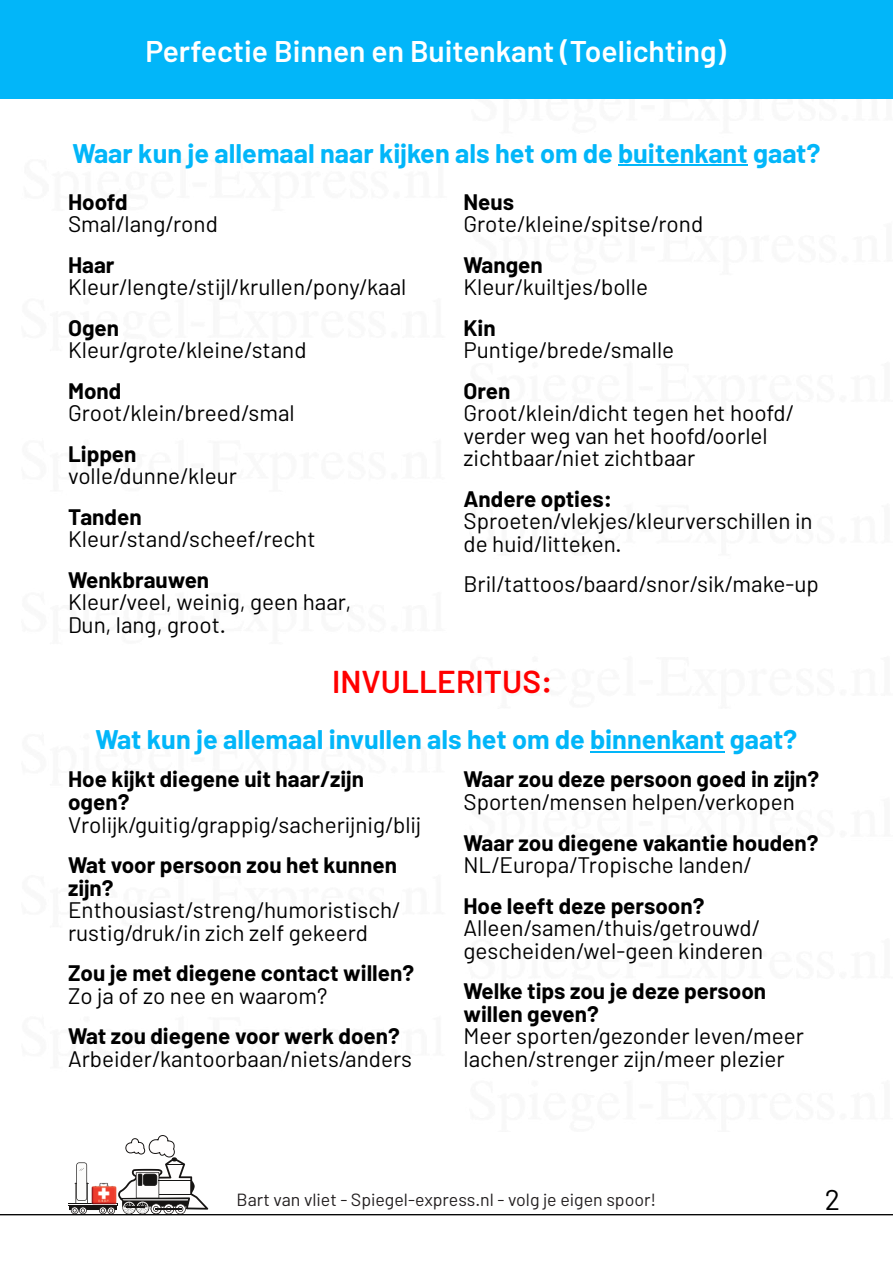
<style>
.page{position:relative;width:893px;height:1263px;background:#fff}
.page>*{position:absolute;margin:0;border:0;box-sizing:border-box;transform-origin:0 0}
.t1{font:600 31.65px "Barlow";color:#f00}
.t2{font:600 30px "Barlow";color:#fff}
.t3{font:28.5px "Barlow";color:#000}
.t4{font:700 27px "Barlow";color:#02b6f9}
.t5{font:22.5px/22.5px "Barlow";color:#000}
.t6{font:700 22.5px/22.5px "Barlow";color:#000}
.t7{font:17.7px "Barlow";color:#231f20}
</style>
<div class="page">
<div style="left:0;top:0;width:893px;height:99px;background:#02b6f9"></div>
<svg style="left:0;top:1135px;width:893px;height:81px"></svg>
<hr style="left:618px;top:165px;width:130px;height:1px;background:#02b6f9">
<hr style="left:590px;top:751px;width:134px;height:1px;background:#02b6f9">
<h2 class="t2" style="left:146px;top:32px;width:582px">Perfectie Binnen en Buitenkant (Toelichting)</h2>
<p class="t4" style="left:72px;top:136px;width:750px">Waar kun je allemaal naar kijken als het om de buitenkant gaat?</p>
<p class="t6" style="left:68px;top:189px;width:61px">Hoofd</p>
<p class="t5" style="left:68px;top:212px;width:151px">Smal/lang/rond</p>
<p class="t6" style="left:68px;top:252px;width:48px">Haar</p>
<p class="t5" style="left:68px;top:275px;width:340px">Kleur/lengte/stijl/krullen/pony/kaal</p>
<p class="t6" style="left:68px;top:315px;width:53px">Ogen</p>
<p class="t5" style="left:68px;top:338px;width:240px">Kleur/grote/kleine/stand</p>
<p class="t6" style="left:68px;top:378px;width:55px">Mond</p>
<p class="t5" style="left:68px;top:401px;width:228px">Groot/klein/breed/smal</p>
<p class="t6" style="left:68px;top:441px;width:70px">Lippen</p>
<p class="t5" style="left:68px;top:464px;width:170px">volle/dunne/kleur</p>
<p class="t6" style="left:68px;top:504px;width:75px">Tanden</p>
<p class="t5" style="left:68px;top:527px;width:249px">Kleur/stand/scheef/recht</p>
<p class="t6" style="left:68px;top:567px;width:143px">Wenkbrauwen</p>
<p class="t5" style="left:68px;top:590px;width:285px">Kleur/veel, weinig, geen haar,<br>Dun, lang, groot.</p>
<p class="t6" style="left:463px;top:189px;width:52px">Neus</p>
<p class="t5" style="left:463px;top:212px;width:241px">Grote/kleine/spitse/rond</p>
<p class="t6" style="left:463px;top:252px;width:81px">Wangen</p>
<p class="t5" style="left:463px;top:275px;width:186px">Kleur/kuiltjes/bolle</p>
<p class="t6" style="left:463px;top:315px;width:34px">Kin</p>
<p class="t5" style="left:463px;top:338px;width:212px">Puntige/brede/smalle</p>
<p class="t6" style="left:463px;top:378px;width:48px">Oren</p>
<p class="t5" style="left:463px;top:401px;width:332px">Groot/klein/dicht tegen het hoofd/ verder weg van het hoofd/oorlel zichtbaar/niet zichtbaar</p>
<p class="t6" style="left:463px;top:486px;width:150px">Andere opties:</p>
<p class="t5" style="left:463px;top:509px;width:351px">Sproeten/vlekjes/kleurverschillen in de huid/litteken.</p>
<p class="t5" style="left:463px;top:572px;width:357px">Bril/tattoos/baard/snor/sik/make-up</p>
<h1 class="t1" style="left:332px;top:661px;width:222px">INVULLERITUS:</h1>
<p class="t4" style="left:96px;top:722px;width:703px">Wat kun je allemaal invullen als het om de binnenkant gaat?</p>
<p class="t6" style="left:68px;top:767px;width:298px">Hoe kijkt diegene uit haar/zijn ogen?</p>
<p class="t5" style="left:68px;top:812px;width:355px">Vrolijk/guitig/grappig/sacherijnig/blij</p>
<p class="t6" style="left:68px;top:853px;width:330px">Wat voor persoon zou het kunnen zijn?</p>
<p class="t5" style="left:68px;top:898px;width:334px">Enthousiast/streng/humoristisch/ rustig/druk/in zich zelf gekeerd</p>
<p class="t6" style="left:68px;top:961px;width:348px">Zou je met diegene contact willen?</p>
<p class="t5" style="left:68px;top:983px;width:261px">Zo ja of zo nee en waarom?</p>
<p class="t6" style="left:68px;top:1024px;width:333px">Wat zou diegene voor werk doen?</p>
<p class="t5" style="left:68px;top:1046px;width:346px">Arbeider/kantoorbaan/niets/anders</p>
<p class="t6" style="left:463px;top:767px;width:357px">Waar zou deze persoon goed in zijn?</p>
<p class="t5" style="left:463px;top:790px;width:333px">Sporten/mensen helpen/verkopen</p>
<p class="t6" style="left:463px;top:830px;width:357px">Waar zou diegene vakantie houden?</p>
<p class="t5" style="left:463px;top:853px;width:289px">NL/Europa/Tropische landen/</p>
<p class="t6" style="left:463px;top:893px;width:242px">Hoe leeft deze persoon?</p>
<p class="t5" style="left:463px;top:916px;width:301px">Alleen/samen/thuis/getrouwd/ gescheiden/wel-geen kinderen</p>
<p class="t6" style="left:463px;top:979px;width:304px">Welke tips zou je deze persoon willen geven?</p>
<p class="t5" style="left:463px;top:1024px;width:342px">Meer sporten/gezonder leven/meer lachen/strenger zijn/meer plezier</p>
<p class="t7" style="left:237px;top:1188px;width:421px">Bart van vliet - Spiegel-express.nl - volg je eigen spoor!</p>
<p class="t3" style="left:825px;top:1181px;width:17px">2</p>
</div>
